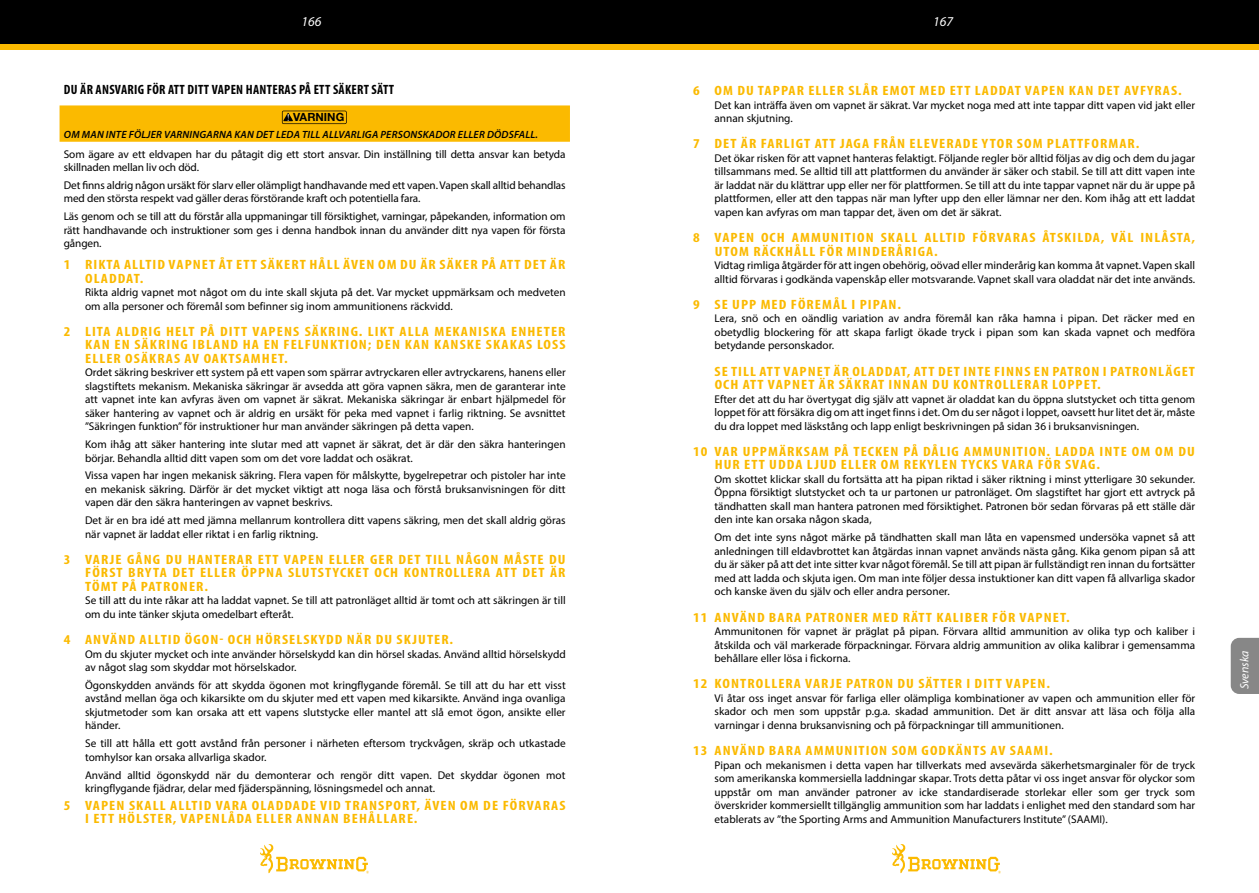
<style>
.page{position:relative;width:1259px;height:893px;background:#fff}
.page>*{position:absolute;margin:0;border:0;box-sizing:border-box;transform-origin:0 0}
.t1{font:700 condensed 13.5px/13.5px "Myriad Pro";letter-spacing:.07em;color:#fbba00;scale:1.15 1}
.t2{font:700 condensed 13.5px "Myriad Pro";letter-spacing:.02em;color:#000}
.t3{font:italic 13.5px "Myriad Pro";color:#fff}
.t4{font:italic 12px "Myriad Pro";color:#fff}
.t5{font:11.25px/13.5px "Myriad Pro";color:#000;text-align:justify}
.t6{font:700 11.25px "Helvetica Neue";color:#000}
.t7{font:italic 600 10.5px "Myriad Pro";letter-spacing:.02em;color:#000}
</style>
<div class="page">
<div style="left:0;top:0;width:1259px;height:45px;background:#000"></div>
<div style="left:0;top:44px;width:1259px;height:5px;background:#fbba00"></div>
<svg style="left:260px;top:844px;width:109px;height:29px"></svg>
<svg style="left:892px;top:844px;width:108px;height:29px"></svg>
<div style="left:60px;top:105px;width:510px;height:37px;background:#fbba00;border:2px solid #fbba00"></div>
<div style="left:1230px;top:638px;width:29px;height:56px;background:#878787"></div>
<svg style="left:282px;top:111px;width:65px;height:13px"></svg>
<p class="t3" style="left:301px;top:13px;width:21px">166</p>
<p class="t3" style="left:933px;top:13px;width:21px">167</p>
<p class="t2" style="left:64px;top:81px;width:332px">DU ÄR ANSVARIG FÖR ATT DITT VAPEN HANTERAS PÅ ETT SÄKERT SÄTT</p>
<p class="t6" style="left:293px;top:110px;width:53px">VARNING</p>
<p class="t7" style="left:64px;top:128px;width:475px">OM MAN INTE FÖLJER VARNINGARNA KAN DET LEDA TILL ALLVARLIGA PERSONSKADOR ELLER DÖDSFALL.</p>
<p class="t5" style="left:64px;top:147px;width:503px">Som ägare av ett eldvapen har du påtagit dig ett stort ansvar. Din inställning till detta ansvar kan betyda skillnaden mellan liv och död.</p>
<p class="t5" style="left:64px;top:178px;width:503px">Det finns aldrig någon ursäkt för slarv eller olämpligt handhavande med ett vapen. Vapen skall alltid behandlas med den största respekt vad gäller deras förstörande kraft och potentiella fara.</p>
<p class="t5" style="left:64px;top:209px;width:503px">Läs genom och se till att du förstår alla uppmaningar till försiktighet, varningar, påpekanden, information om rätt handhavande och instruktioner som ges i denna handbok innan du använder ditt nya vapen för första gången.</p>
<p class="t1" style="left:85px;top:258px;width:419px;text-indent:-21px">1 RIKTA ALLTID VAPNET ÅT ETT SÄKERT HÅLL ÄVEN OM DU ÄR SÄKER PÅ ATT DET ÄR<br>OLADDAT.</p>
<p class="t5" style="left:85px;top:285px;width:482px">Rikta aldrig vapnet mot något om du inte skall skjuta på det. Var mycket uppmärksam och medveten om alla personer och föremål som befinner sig inom ammunitionens räckvidd.</p>
<p class="t1" style="left:85px;top:324px;width:419px;text-align:justify;text-indent:-21px">2 LITA ALDRIG HELT PÅ DITT VAPENS SÄKRING. LIKT ALLA MEKANISKA ENHETER KAN EN SÄKRING IBLAND HA EN FELFUNKTION; DEN KAN KANSKE SKAKAS LOSS ELLER OSÄKRAS AV OAKTSAMHET.</p>
<p class="t5" style="left:85px;top:366px;width:482px">Ordet säkring beskriver ett system på ett vapen som spärrar avtryckaren eller avtryckarens, hanens eller slagstiftets mekanism. Mekaniska säkringar är avsedda att göra vapnen säkra, men de garanterar inte att vapnet inte kan avfyras även om vapnet är säkrat. Mekaniska säkringar är enbart hjälpmedel för säker hantering av vapnet och är aldrig en ursäkt för peka med vapnet i farlig riktning. Se avsnittet ”Säkringen funktion” för instruktioner hur man använder säkringen på detta vapen.</p>
<p class="t5" style="left:85px;top:437px;width:482px">Kom ihåg att säker hantering inte slutar med att vapnet är säkrat, det är där den säkra hanteringen börjar. Behandla alltid ditt vapen som om det vore laddat och osäkrat.</p>
<p class="t5" style="left:85px;top:469px;width:482px">Vissa vapen har ingen mekanisk säkring. Flera vapen för målskytte, bygelrepetrar och pistoler har inte en mekanisk säkring. Därför är det mycket viktigt att noga läsa och förstå bruksanvisningen för ditt vapen där den säkra hanteringen av vapnet beskrivs.</p>
<p class="t5" style="left:85px;top:513px;width:482px">Det är en bra idé att med jämna mellanrum kontrollera ditt vapens säkring, men det skall aldrig göras när vapnet är laddat eller riktat i en farlig riktning.</p>
<p class="t1" style="left:85px;top:552px;width:419px;text-align:justify;text-indent:-21px">3 VARJE GÅNG DU HANTERAR ETT VAPEN ELLER GER DET TILL NÅGON MÅSTE DU FÖRST BRYTA DET ELLER ÖPPNA SLUTSTYCKET OCH KONTROLLERA ATT DET ÄR TÖMT PÅ PATRONER.</p>
<p class="t5" style="left:85px;top:594px;width:482px">Se till att du inte råkar att ha laddat vapnet. Se till att patronläget alltid är tomt och att säkringen är till om du inte tänker skjuta omedelbart efteråt.</p>
<p class="t1" style="left:64px;top:633px;width:340px">4 ANVÄND ALLTID ÖGON- OCH HÖRSELSKYDD NÄR DU SKJUTER.</p>
<p class="t5" style="left:85px;top:647px;width:482px">Om du skjuter mycket och inte använder hörselskydd kan din hörsel skadas. Använd alltid hörselskydd av något slag som skyddar mot hörselskador.</p>
<p class="t5" style="left:85px;top:678px;width:482px">Ögonskydden används för att skydda ögonen mot kringflygande föremål. Se till att du har ett visst avstånd mellan öga och kikarsikte om du skjuter med ett vapen med kikarsikte. Använd inga ovanliga skjutmetoder som kan orsaka att ett vapens slutstycke eller mantel att slå emot ögon, ansikte eller händer.</p>
<p class="t5" style="left:85px;top:736px;width:482px">Se till att hålla ett gott avstånd från personer i närheten eftersom tryckvågen, skräp och utkastade tomhylsor kan orsaka allvarliga skador.</p>
<p class="t5" style="left:85px;top:768px;width:482px">Använd alltid ögonskydd när du demonterar och rengör ditt vapen. Det skyddar ögonen mot kringflygande fjädrar, delar med fjäderspänning, lösningsmedel och annat.</p>
<p class="t1" style="left:85px;top:798px;width:419px;text-indent:-21px">5 VAPEN SKALL ALLTID VARA OLADDADE VID TRANSPORT, ÄVEN OM DE FÖRVARAS<br>I ETT HÖLSTER, VAPENLÅDA ELLER ANNAN BEHÅLLARE.</p>
<p class="t1" style="left:693px;top:84px;width:426px">6 OM DU TAPPAR ELLER SLÅR EMOT MED ETT LADDAT VAPEN KAN DET AVFYRAS.</p>
<p class="t5" style="left:714px;top:98px;width:482px">Det kan inträffa även om vapnet är säkrat. Var mycket noga med att inte tappar ditt vapen vid jakt eller annan skjutning.</p>
<p class="t1" style="left:693px;top:137px;width:389px">7 DET ÄR FARLIGT ATT JAGA FRÅN ELEVERADE YTOR SOM PLATTFORMAR.</p>
<p class="t5" style="left:714px;top:151px;width:482px">Det ökar risken för att vapnet hanteras felaktigt. Följande regler bör alltid följas av dig och dem du jagar tillsammans med. Se alltid till att plattformen du använder är säker och stabil. Se till att ditt vapen inte är laddat när du klättrar upp eller ner för plattformen. Se till att du inte tappar vapnet när du är uppe på plattformen, eller att den tappas när man lyfter upp den eller lämnar ner den. Kom ihåg att ett laddat vapen kan avfyras om man tappar det, även om det är säkrat.</p>
<p class="t1" style="left:714px;top:231px;width:419px;text-indent:-21px">8 VAPEN OCH AMMUNITION SKALL ALLTID FÖRVARAS ÅTSKILDA, VÄL INLÅSTA,<br>UTOM RÄCKHÅLL FÖR MINDERÅRIGA.</p>
<p class="t5" style="left:714px;top:258px;width:482px">Vidtag rimliga åtgärder för att ingen obehörig, oövad eller minderårig kan komma åt vapnet. Vapen skall alltid förvaras i godkända vapenskåp eller motsvarande. Vapnet skall vara oladdat när det inte används.</p>
<p class="t1" style="left:693px;top:297px;width:182px">9 SE UPP MED FÖREMÅL I PIPAN.</p>
<p class="t5" style="left:714px;top:312px;width:482px">Lera, snö och en oändlig variation av andra föremål kan råka hamna i pipan. Det räcker med en obetydlig blockering för att skapa farligt ökade tryck i pipan som kan skada vapnet och medföra betydande personskador.</p>
<p class="t1" style="left:714px;top:364px;width:419px">SE TILL ATT VAPNET ÄR OLADDAT, ATT DET INTE FINNS EN PATRON I PATRONLÄGET<br>OCH ATT VAPNET ÄR SÄKRAT INNAN DU KONTROLLERAR LOPPET.</p>
<p class="t5" style="left:714px;top:392px;width:482px">Efter det att du har övertygat dig själv att vapnet är oladdat kan du öppna slutstycket och titta genom loppet för att försäkra dig om att inget finns i det. Om du ser något i loppet, oavsett hur litet det är, måste du dra loppet med läskstång och lapp enligt beskrivningen på sidan 36 i bruksanvisningen.</p>
<p class="t1" style="left:714px;top:444px;width:419px;text-indent:-21px">10 VAR UPPMÄRKSAM PÅ TECKEN PÅ DÅLIG AMMUNITION. LADDA INTE OM OM DU<br>HUR ETT UDDA LJUD ELLER OM REKYLEN TYCKS VARA FÖR SVAG.</p>
<p class="t5" style="left:714px;top:472px;width:482px">Om skottet klickar skall du fortsätta att ha pipan riktad i säker riktning i minst ytterligare 30 sekunder.<br>Öppna försiktigt slutstycket och ta ur partonen ur patronläget. Om slagstiftet har gjort ett avtryck på tändhatten skall man hantera patronen med försiktighet. Patronen bör sedan förvaras på ett ställe där den inte kan orsaka någon skada,</p>
<p class="t5" style="left:714px;top:530px;width:482px">Om det inte syns något märke på tändhatten skall man låta en vapensmed undersöka vapnet så att anledningen till eldavbrottet kan åtgärdas innan vapnet används nästa gång. Kika genom pipan så att du är säker på att det inte sitter kvar något föremål. Se till att pipan är fullständigt ren innan du fortsätter med att ladda och skjuta igen. Om man inte följer dessa instuktioner kan ditt vapen få allvarliga skador och kanske även du själv och eller andra personer.</p>
<p class="t1" style="left:693px;top:610px;width:329px">11 ANVÄND BARA PATRONER MED RÄTT KALIBER FÖR VAPNET.</p>
<p class="t5" style="left:714px;top:624px;width:482px">Ammunitonen för vapnet är präglat på pipan. Förvara alltid ammunition av olika typ och kaliber i åtskilda och väl markerade förpackningar. Förvara aldrig ammunition av olika kalibrar i gemensamma behållare eller lösa i fickorna.</p>
<p class="t1" style="left:693px;top:677px;width:312px">12 KONTROLLERA VARJE PATRON DU SÄTTER I DITT VAPEN.</p>
<p class="t5" style="left:714px;top:691px;width:482px">Vi åtar oss inget ansvar för farliga eller olämpliga kombinationer av vapen och ammunition eller för skador och men som uppstår p.g.a. skadad ammunition. Det är ditt ansvar att läsa och följa alla varningar i denna bruksanvisning och på förpackningar till ammunitionen.</p>
<p class="t1" style="left:693px;top:743px;width:314px">13 ANVÄND BARA AMMUNITION SOM GODKÄNTS AV SAAMI.</p>
<p class="t5" style="left:714px;top:758px;width:482px">Pipan och mekanismen i detta vapen har tillverkats med avsevärda säkerhetsmarginaler för de tryck som amerikanska kommersiella laddningar skapar. Trots detta påtar vi oss inget ansvar för olyckor som uppstår om man använder patroner av icke standardiserade storlekar eller som ger tryck som överskrider kommersiellt tillgänglig ammunition som har laddats i enlighet med den standard som har etablerats av ”the Sporting Arms and Ammunition Manufacturers Institute” (SAAMI).</p>
<p class="t4" style="left:1237px;top:689px;width:40px;rotate:-90deg">Svenska</p>
</div>
